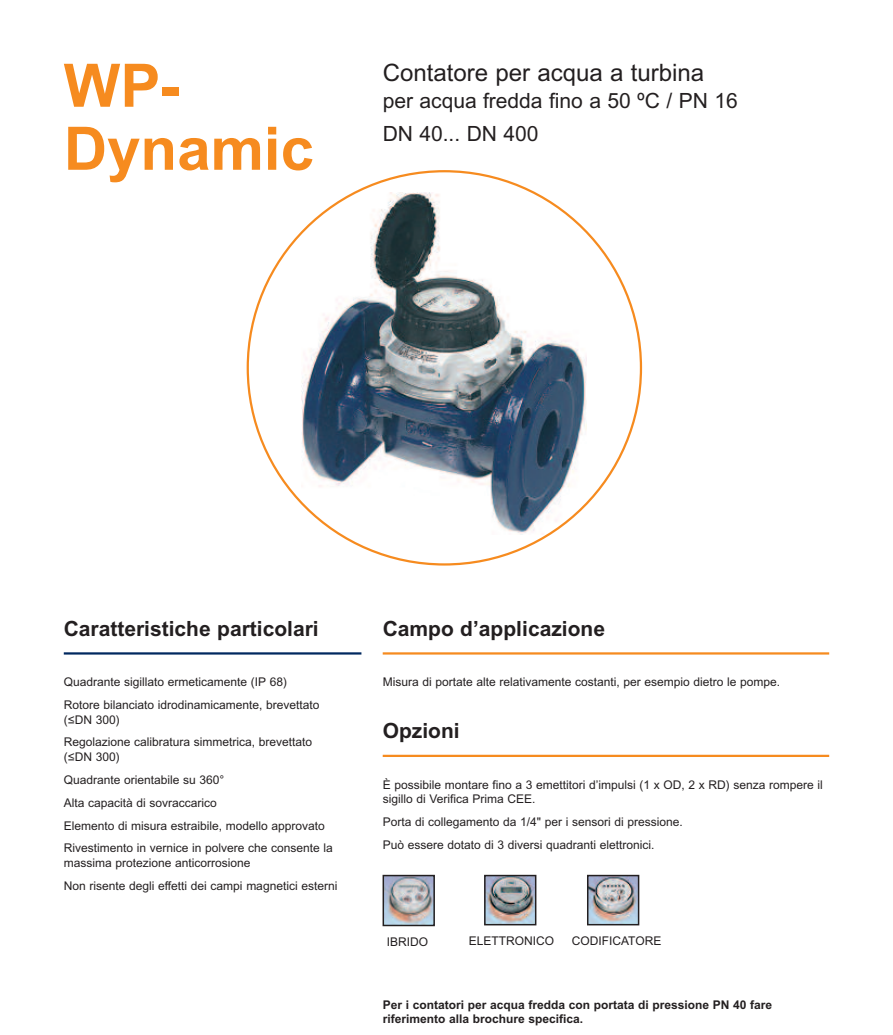
<style>
.page{position:relative;width:893px;height:1035px;background:#fff}
.page>*{position:absolute;margin:0;border:0;box-sizing:border-box;transform-origin:0 0}
.t1{font:700 60px/63px "Arial";color:#f68b1f}
.t2{font:24px "Arial";color:#231f20}
.t3{font:700 21px "Arial";color:#231f20}
.t4{font:21px/33.8px "Arial";color:#231f20}
.t5{font:12px/22.8px "Arial";color:#231f20}
.t6{font:700 12px/14.4px "Arial";color:#231f20}
.s1{font-family:"Arial CE"}
</style>
<div class="page">
<hr style="left:64px;top:652px;width:297px;height:2px;background:#00285f">
<hr style="left:383px;top:652px;width:446px;height:2px;background:#f68b1f">
<hr style="left:383px;top:755px;width:446px;height:2px;background:#f68b1f">
<svg style="left:247px;top:170px;width:395px;height:396px"></svg>
<img style="left:386px;top:878px;width:46px;height:45px">
<div style="left:383px;top:875px;width:52px;height:51px;border:2px solid #231f20"></div>
<img style="left:487px;top:878px;width:46px;height:44px">
<div style="left:484px;top:875px;width:52px;height:50px;border:2px solid #231f20"></div>
<img style="left:590px;top:878px;width:46px;height:44px">
<div style="left:587px;top:875px;width:52px;height:50px;border:2px solid #231f20"></div>
<h1 class="t1" style="left:64px;top:60px;width:252px">WP-<br>Dynamic</h1>
<h2 class="t2" style="left:383px;top:64px;width:323px">Contatore per acqua a turbina</h2>
<h3 class="t4" style="left:383px;top:85px;width:356px">per acqua fredda fino a 50 ºC / PN 16<br>DN 40... DN 400</h3>
<h3 class="t3" style="left:64px;top:621px;width:257px">Caratteristiche particolari</h3>
<p class="t5" style="left:64px;top:671px;width:257px">Quadrante sigillato ermeticamente (IP 68)<br>Rotore bilanciato idrodinamicamente, brevettato</p>
<p class="t5" style="left:64px;top:709px;width:250px">(<span class="s1">≤</span>DN 300)<br>Regolazione calibratura simmetrica, brevettato</p>
<p class="t5" style="left:64px;top:746px;width:271px">(<span class="s1">≤</span>DN 300)<br>Quadrante orientabile su 360°<br>Alta capacità di sovraccarico<br>Elemento di misura estraibile, modello approvato Rivestimento in vernice in polvere che consente la</p>
<p class="t5" style="left:64px;top:852px;width:275px">massima protezione anticorrosione<br>Non risente degli effetti dei campi magnetici esterni</p>
<h3 class="t3" style="left:383px;top:621px;width:224px">Campo d’applicazione</h3>
<p class="t5" style="left:383px;top:671px;width:399px">Misura di portate alte relativamente costanti, per esempio dietro le pompe.</p>
<h3 class="t3" style="left:383px;top:723px;width:79px">Opzioni</h3>
<p class="t5" style="left:383px;top:778px;width:442px;line-height:14.4px">È possibile montare fino a 3 emettitori d’impulsi (1 x OD, 2 x RD) senza rompere il sigillo di Verifica Prima CEE.</p>
<p class="t5" style="left:383px;top:811px;width:302px">Porta di collegamento da 1/4" per i sensori di pressione.<br>Può essere dotato di 3 diversi quadranti elettronici.</p>
<p class="t5" style="left:387px;top:931px;width:43px">IBRIDO</p>
<p class="t5" style="left:469px;top:930px;width:87px">ELETTRONICO</p>
<p class="t5" style="left:572px;top:930px;width:91px">CODIFICATORE</p>
<p class="t6" style="left:383px;top:999px;width:391px">Per i contatori per acqua fredda con portata di pressione PN 40 fare riferimento alla brochure specifica.</p>
</div>
